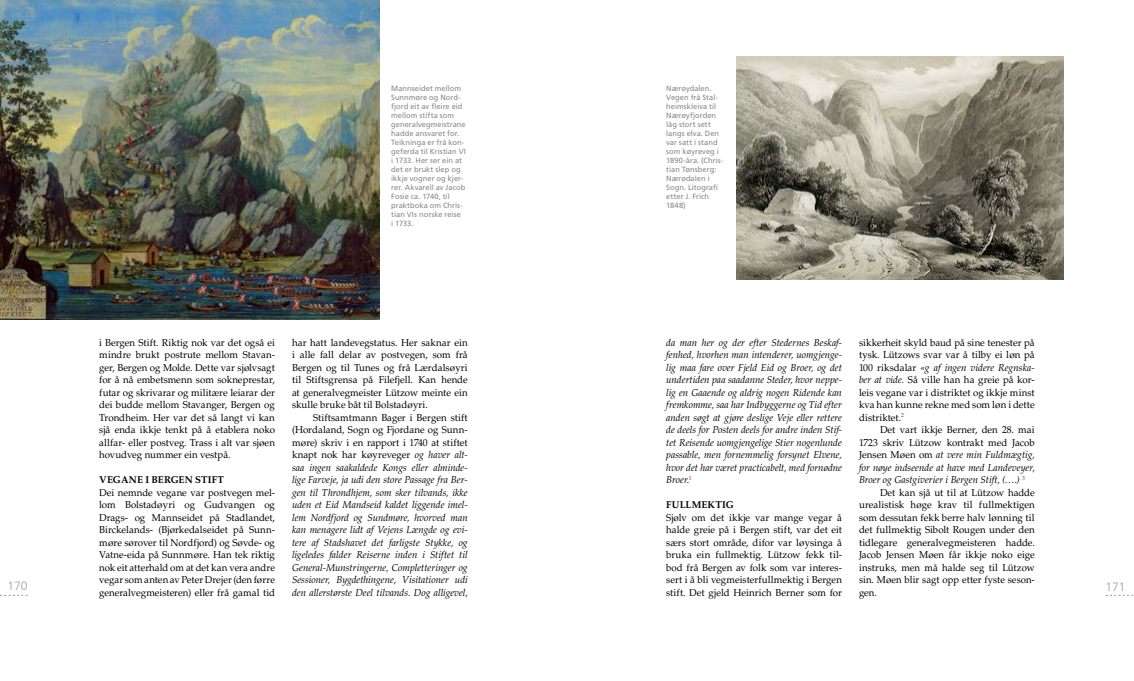
<style>
.page{position:relative;width:1134px;height:681px;background:#fff}
.page>*{position:absolute;margin:0;border:0;box-sizing:border-box;transform-origin:0 0}
.t1{font:300 12px "Frutiger LT Std";color:#9c9e9f}
.t2{font:10px/12.5px "Palatino LT Std";letter-spacing:.005em;color:#000;text-align:justify}
.t3{font:italic 10px/12.5px "Palatino LT Std";color:#000;text-align:justify}
.t4{font:10px "Palatino LT Std";letter-spacing:.005em;color:#000;scale:.96 1}
.t5{font:700 10px "Palatino LT Std";letter-spacing:.015em;color:#000}
.t6{font:7.5px/9px "Frutiger LT Std";letter-spacing:.005em;color:#87888a}
.s1{font-style:normal}
.s2{font-style:italic}
</style>
<div class="page">
<img style="left:0;top:0;width:380px;height:319px">
<img style="left:736px;top:57px;width:327px;height:223px">
<p class="t6" style="left:391px;top:84px;width:76px">Mannseidet mellom<br>Sunnmøre og Nord&shy;fjord eit av fleire eid mellom stifta som generalvegmeistrane hadde ansvaret for.<br>Teikninga er frå kon&shy;geferda til Kristian VI i 1733. Her ser ein at det er brukt slep og ikkje vogner og kjer&shy;rer. Akvarell av Jacob<br>Fosie ca. 1740, til praktboka om Chris&shy;tian VIs norske reise<br>i 1733.</p>
<p class="t6" style="left:666px;top:84px;width:59px">Nærøydalen.<br>Vegen frå Stal&shy;heimskleiva til<br>Nærøyfjorden låg stort sett langs elva. Den var satt i stand som køyreveg i<br>1890-åra. (Chris&shy;tian Tønsberg:<br>Nærødalen i<br>Sogn. Litografi etter J. Frich<br>1848)</p>
<p class="t3" style="left:666px;top:336px;width:177px">da man her og der efter Stedernes Beskaf&shy;fenhed, hvorhen man intenderer, uomgjenge&shy;lig maa fare over Fjeld Eid og Broer, og det undertiden paa saadanne Steder, hvor neppe&shy;lig en Gaaende og aldrig nogen Ridende kan fremkomme, saa har Indbyggerne og Tid efter anden søgt at gjøre deslige Veje eller rettere de deels for Posten deels for andre inden Stif&shy;tet Reisende uomgjengelige Stier nogenlunde passable, men fornemmelig forsynet Elvene, hvor det har været practicabelt, med fornødne Broer<span class="s1">.</span><sup>1</sup></p>
<p class="t5" style="left:666px;top:499px;width:69px">FULLMEKTIG</p>
<p class="t2" style="left:666px;top:511px;width:177px">Sjølv om det ikkje var mange vegar å halde greie på i Bergen stift, var det eit særs stort område, difor var løysinga å bruka ein fullmektig. Lützow fekk til&shy;bod frå Bergen av folk som var interes&shy;sert i å bli vegmeisterfullmektig i Bergen stift. Det gjeld Heinrich Berner som for</p>
<p class="t2" style="left:99px;top:336px;width:177px">i Bergen Stift. Riktig nok var det også ei mindre brukt postrute mellom Stavan&shy;ger, Bergen og Molde. Dette var sjølvsagt for å nå embetsmenn som sokneprestar, futar og skrivarar og militære leiarar der dei budde mellom Stavanger, Bergen og Trondheim. Her var det så langt vi kan sjå enda ikkje tenkt på å etablera noko allfar- eller postveg. Trass i alt var sjøen hovudveg nummer ein vestpå.</p>
<p class="t5" style="left:99px;top:474px;width:126px">VEGANE I BERGEN STIFT</p>
<p class="t2" style="left:99px;top:486px;width:177px">Dei nemnde vegane var postvegen mel&shy;lom Bolstadøyri og Gudvangen og Drags- og Mannseidet på Stadlandet, Birckelands- (Bjørkedalseidet på Sunn&shy;møre sørover til Nordfjord) og Søvde- og Vatne-eida på Sunnmøre. Han tek riktig nok eit atterhald om at det kan vera andre vegar som anten av Peter Drejer (den førre generalvegmeisteren) eller frå gamal tid</p>
<p class="t2" style="left:859px;top:336px;width:177px">sikkerheit skyld baud på sine tenester på tysk. Lützows svar var å tilby ei løn på 100 riksdalar <span class="s2">«g af ingen videre Regnska&shy;ber at vide.</span> Så ville han ha greie på kor&shy;leis vegane var i distriktet og ikkje minst kva han kunne rekne med som løn i dette distriktet.<sup>2</sup></p>
<p class="t2" style="left:880px;top:423px;width:156px">Det vart ikkje Berner, den 28. mai</p>
<p class="t2" style="left:859px;top:436px;width:177px">1723 skriv Lützow kontrakt med Jacob</p>
<p class="t3" style="left:859px;top:448px;width:177px"><span class="s1">Jensen Møen om</span> at vere min Fuldmægtig,</p>
<p class="t3" style="left:859px;top:461px;width:177px">for nøye indseende at have med Landeveyer,</p>
<p class="t3" style="left:859px;top:473px;width:168px">Broer og Gastgiverier i Bergen Stift, (….) <sup>3</sup></p>
<p class="t2" style="left:880px;top:486px;width:156px">Det kan sjå ut til at Lützow hadde</p>
<p class="t2" style="left:859px;top:498px;width:177px">urealistisk høge krav til fullmektigen</p>
<p class="t2" style="left:859px;top:511px;width:177px">som dessutan fekk berre halv lønning til</p>
<p class="t2" style="left:859px;top:523px;width:177px">det fullmektig Sibolt Rougen under den</p>
<p class="t2" style="left:859px;top:536px;width:177px">tidlegare generalvegmeisteren hadde.</p>
<p class="t2" style="left:859px;top:548px;width:177px">Jacob Jensen Møen får ikkje noko eige</p>
<p class="t2" style="left:859px;top:561px;width:177px">instruks, men må halde seg til Lützow</p>
<p class="t4" style="left:859px;top:573px;width:185px">sin. Møen blir sagt opp etter fyste seson-</p>
<p class="t4" style="left:859px;top:586px;width:20px">gen.</p>
<p class="t2" style="left:292px;top:336px;width:177px">har hatt landevegstatus. Her saknar ein i alle fall delar av postvegen, som frå Bergen og til Tunes og frå Lærdalsøyri til Stiftsgrensa på Filefjell. Kan hende at generalvegmeister Lützow meinte ein skulle bruke båt til Bolstadøyri.</p>
<p class="t3" style="left:292px;top:411px;width:177px;text-indent:21px"><span class="s1">Stiftsamtmann Bager i Bergen stift (Hordaland, Sogn og Fjordane og Sunn&shy;møre) skriv i en rapport i 1740 at stiftet knapt nok har køyreveger</span> og haver alt&shy;saa ingen saakaldede Kongs eller alminde&shy;lige Farveje, ja udi den store Passage fra Ber&shy;gen til Throndhjem, som sker tilvands, ikke uden et Eid Mandseid kaldet liggende imel&shy;lem Nordfjord og Sundmøre, hvorved man kan menagere lidt af Vejens Længde og evi&shy;tere af Stadshavet det farligste Stykke, og ligeledes falder Reiserne inden i Stiftet til General-Munstringerne, Completteringer og Sessioner, Bygdethingene, Visitationer udi den allerstørste Deel tilvands. Dog alligevel,</p>
<p class="t1" style="left:8px;top:579px;width:22px">170</p>
<p class="t1" style="left:1106px;top:579px;width:22px">171</p>
</div>
